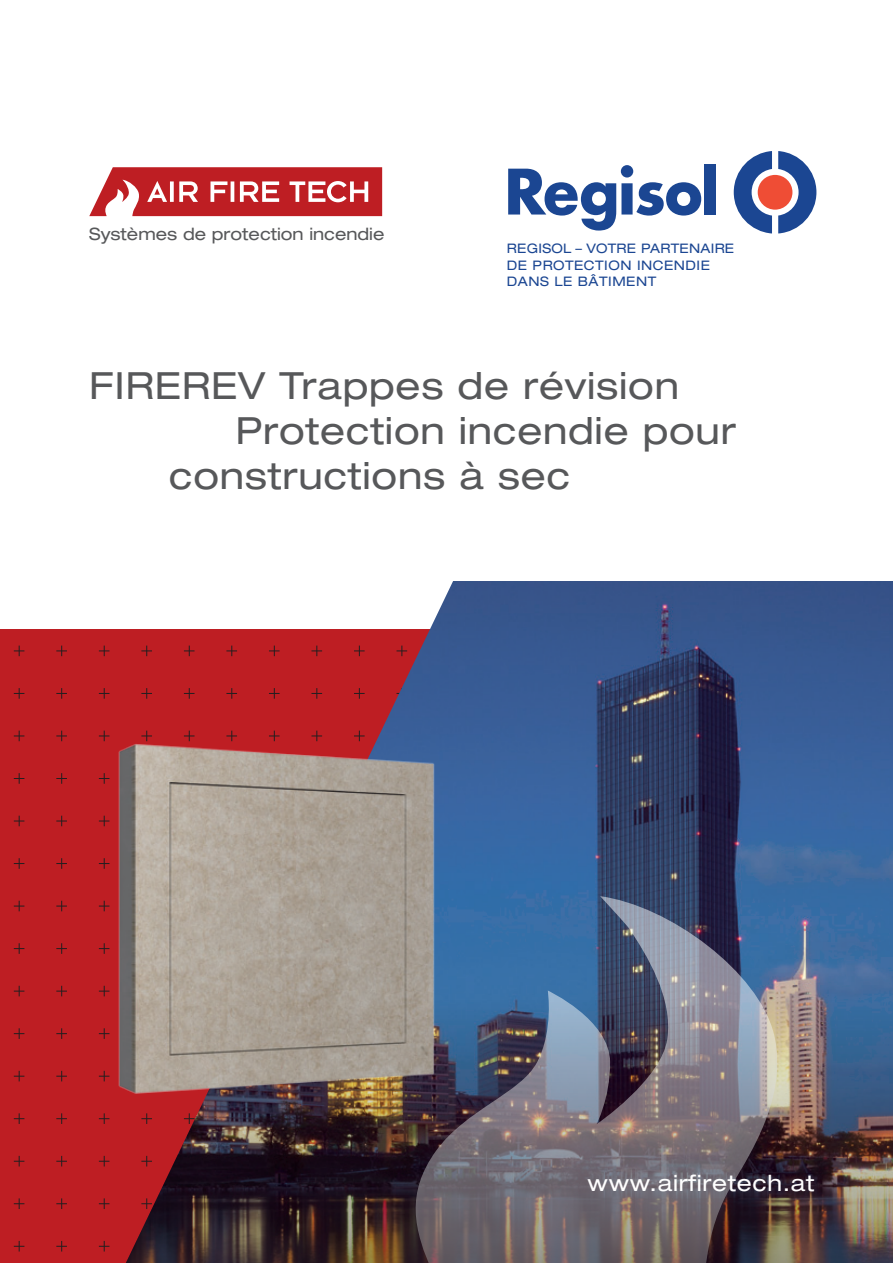
<style>
.page{position:relative;width:893px;height:1263px;background:#fff}
.page>*{position:absolute;margin:0;border:0;box-sizing:border-box;transform-origin:0 0}
.t1{font:expanded 37.5px "Helvetica Neue";letter-spacing:.02em;color:#57585a}
.t2{font:expanded 22.5px "Helvetica Neue";letter-spacing:.03em;color:#fff}
.t3{font:expanded 17.1px "Helvetica Neue";color:#57585a}
.t4{font:expanded 13.2px/16.5px "Helvetica Neue";letter-spacing:.13em;color:#1b4692}
</style>
<div class="page">
<div style="left:0;top:629px;width:893px;height:634px;background:#be1e23"></div>
<svg style="left:99px;top:645px;width:10px;height:11px"></svg>
<svg style="left:99px;top:688px;width:10px;height:11px"></svg>
<svg style="left:99px;top:731px;width:10px;height:10px"></svg>
<svg style="left:99px;top:773px;width:10px;height:11px"></svg>
<svg style="left:99px;top:816px;width:10px;height:10px"></svg>
<svg style="left:99px;top:858px;width:10px;height:11px"></svg>
<svg style="left:99px;top:901px;width:10px;height:10px"></svg>
<svg style="left:99px;top:943px;width:10px;height:11px"></svg>
<svg style="left:99px;top:986px;width:10px;height:10px"></svg>
<svg style="left:99px;top:1028px;width:10px;height:11px"></svg>
<svg style="left:99px;top:1071px;width:10px;height:10px"></svg>
<svg style="left:99px;top:1113px;width:10px;height:11px"></svg>
<svg style="left:99px;top:1156px;width:10px;height:10px"></svg>
<svg style="left:99px;top:1198px;width:10px;height:11px"></svg>
<svg style="left:99px;top:1241px;width:10px;height:10px"></svg>
<svg style="left:56px;top:645px;width:11px;height:11px"></svg>
<svg style="left:56px;top:688px;width:11px;height:11px"></svg>
<svg style="left:56px;top:731px;width:11px;height:10px"></svg>
<svg style="left:56px;top:773px;width:11px;height:11px"></svg>
<svg style="left:56px;top:816px;width:11px;height:10px"></svg>
<svg style="left:56px;top:858px;width:11px;height:11px"></svg>
<svg style="left:56px;top:901px;width:11px;height:10px"></svg>
<svg style="left:56px;top:943px;width:11px;height:11px"></svg>
<svg style="left:56px;top:986px;width:11px;height:10px"></svg>
<svg style="left:56px;top:1028px;width:11px;height:11px"></svg>
<svg style="left:56px;top:1071px;width:11px;height:10px"></svg>
<svg style="left:56px;top:1113px;width:11px;height:11px"></svg>
<svg style="left:56px;top:1156px;width:11px;height:10px"></svg>
<svg style="left:56px;top:1198px;width:11px;height:11px"></svg>
<svg style="left:56px;top:1241px;width:11px;height:10px"></svg>
<svg style="left:14px;top:645px;width:10px;height:11px"></svg>
<svg style="left:14px;top:688px;width:10px;height:11px"></svg>
<svg style="left:14px;top:731px;width:10px;height:10px"></svg>
<svg style="left:14px;top:773px;width:10px;height:11px"></svg>
<svg style="left:14px;top:816px;width:10px;height:10px"></svg>
<svg style="left:14px;top:858px;width:10px;height:11px"></svg>
<svg style="left:14px;top:901px;width:10px;height:10px"></svg>
<svg style="left:14px;top:943px;width:10px;height:11px"></svg>
<svg style="left:14px;top:986px;width:10px;height:10px"></svg>
<svg style="left:14px;top:1028px;width:10px;height:11px"></svg>
<svg style="left:14px;top:1071px;width:10px;height:10px"></svg>
<svg style="left:14px;top:1113px;width:10px;height:11px"></svg>
<svg style="left:14px;top:1156px;width:10px;height:10px"></svg>
<svg style="left:14px;top:1198px;width:10px;height:11px"></svg>
<svg style="left:14px;top:1241px;width:10px;height:10px"></svg>
<img style="left:141px;top:581px;width:752px;height:420px">
<svg style="left:438px;top:896px;width:341px;height:105px;background:#4a6c96"></svg>
<img style="left:126px;top:1001px;width:767px;height:262px">
<img style="left:118px;top:740px;width:320px;height:357px">
<svg style="left:508px;top:165px;width:193px;height:66px"></svg>
<div style="left:704px;top:164px;width:12px;height:51px;background:#1b4692"></div>
<svg style="left:734px;top:151px;width:38px;height:82px"></svg>
<svg style="left:778px;top:151px;width:38px;height:82px"></svg>
<div style="left:758px;top:175px;width:34px;height:35px;background:#ef4d35;border-radius:50%"></div>
<svg style="left:89px;top:167px;width:293px;height:49px"></svg>
<p class="t3" style="left:89px;top:223px;width:297px">Systèmes de protection incendie</p>
<p class="t4" style="left:507px;top:240px;width:112px">Regisol – votre</p>
<p class="t4" style="left:641px;top:240px;width:30px">parte</p>
<p class="t4" style="left:507px;top:240px;width:213px;text-indent:182px">naire de protection i ncendie dans le bâti ment</p>
<p class="t1" style="left:89px;top:363px;width:591px">FIREREV Trappes de révision</p>
<p class="t1" style="left:235px;top:408px;width:502px">Protection incendie pour</p>
<p class="t1" style="left:169px;top:453px;width:403px">constructions à sec</p>
<p class="t2" style="left:588px;top:1169px;width:228px">www.airfiretech.at</p>
</div>
